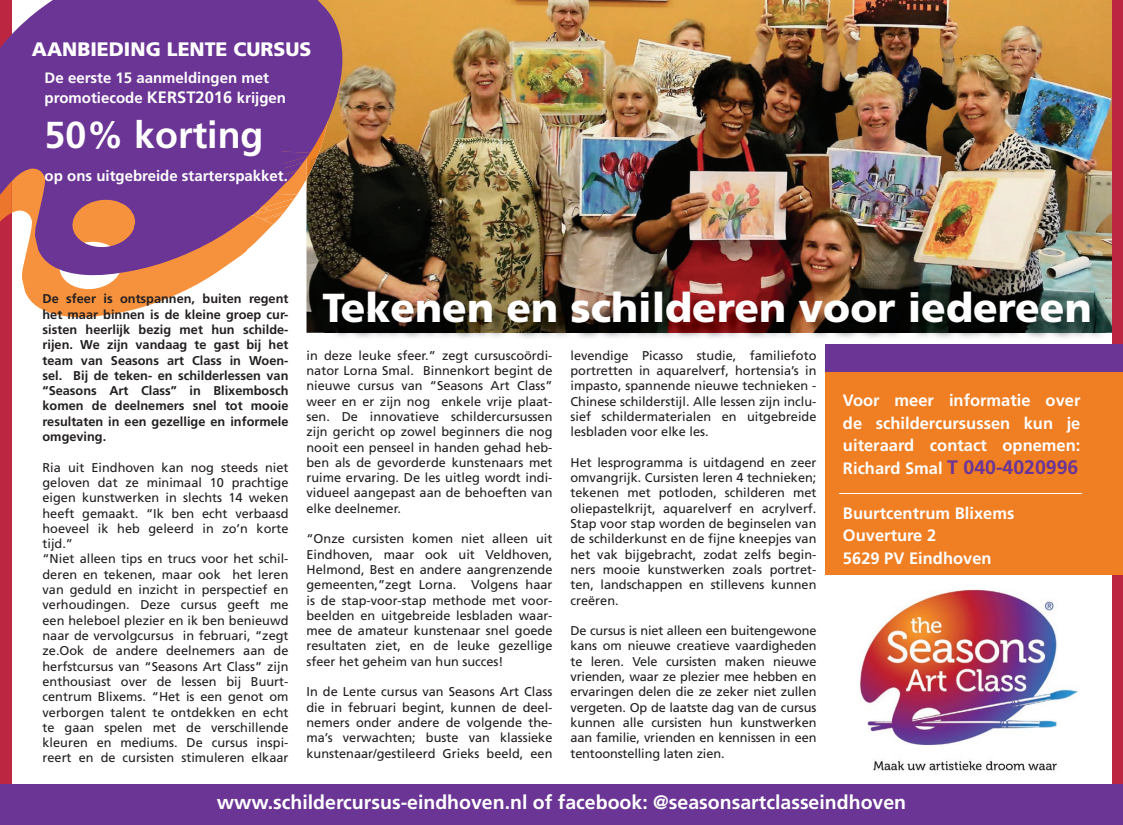
<style>
.page{position:relative;width:1123px;height:825px;background:#fff}
.page>*{position:absolute;margin:0;border:0;box-sizing:border-box;transform-origin:0 0}
.t1{font:900 40.5px "Frutiger";color:#fff}
.t2{font:700 37.5px "Frutiger";color:#fff}
.t3{font:700 19.5px "Frutiger";color:#fff}
.t4{font:700 19.5px "Frutiger";color:#6b3595}
.t5{font:900 19.5px "Frutiger";color:#fff}
.t6{font:700 16.5px/22.5px "Frutiger";color:#fff;text-align:justify}
.t7{font:700 15px/19.8px "Frutiger";color:#fff}
.t8{font:12.75px/15.3px "Frutiger";color:#231f20;text-align:justify}
.t9{font:700 12.75px/15.3px "Frutiger";color:#231f20;text-align:justify}
.s1{font-size:16.5px}
.s2{font-size:16.5px;color:#fff}
</style>
<div class="page">
<img style="left:306px;top:0;width:806px;height:333px">
<div style="left:0;top:0;width:12px;height:806px;background:#bd2640"></div>
<div style="left:1112px;top:0;width:11px;height:806px;background:#bd2640"></div>
<svg style="left:22px;top:276px;width:189px;height:41px;fill:#f6923e"></svg>
<div style="left:825px;top:344px;width:298px;height:231px;background:#f07e22"></div>
<img style="left:860px;top:589px;width:218px;height:182px">
<img style="left:324px;top:293px;width:782px;height:45px">
<div style="left:0;top:784px;width:1123px;height:41px;background:#6b3595"></div>
<svg style="left:0;top:0;width:343px;height:276px;background:#824b8b"></svg>
<svg style="left:212px;top:149px;width:98px;height:33px;background:#783d8b"></svg>
<svg style="left:182px;top:98px;width:36px;height:32px"></svg>
<div style="left:825px;top:344px;width:298px;height:28px;background:#6b3595"></div>
<hr style="left:839px;top:493px;width:242px;height:1px;background:#fff">
<h3 class="t5" style="left:32px;top:37px;width:281px">AANBIEDING LENTE CURSUS</h3>
<p class="t7" style="left:45px;top:68px;width:243px">De eerste 15 aanmeldingen met promotiecode <span class="s1">KERST2016</span> krijgen</p>
<h2 class="t2" style="left:45px;top:113px;width:220px">50% korting</h2>
<p class="t7" style="left:45px;top:165px;width:245px">op ons uitgebreide starterspakket.</p>
<p class="t9" style="left:43px;top:291px;width:247px">De sfeer is ontspannen, buiten regent het maar binnen is de kleine groep cur&shy;sisten heerlijk bezig met hun schilde&shy;rijen. We zijn vandaag te gast bij het team van Seasons art Class in Woen&shy;sel. Bij de teken- en schilderlessen van “Seasons Art Class” in Blixembosch komen de deelnemers snel tot mooie resultaten in een gezellige en informele omgeving.</p>
<p class="t8" style="left:43px;top:459px;width:247px;text-align:left">Ria uit Eindhoven kan nog steeds niet geloven dat ze minimaal 10 prachtige eigen kunstwerken in slechts 14 weken heeft gemaakt. “Ik ben echt verbaasd hoeveel ik heb geleerd in zo’n korte tijd.”<br>“Niet alleen tips en trucs voor het schil&shy;deren en tekenen, maar ook het leren van geduld en inzicht in perspectief en verhoudingen. Deze cursus geeft me een heleboel plezier en ik ben benieuwd naar de vervolgcursus in februari, “zegt ze.Ook de andere deelnemers aan de herfstcursus van “Seasons Art Class” zijn enthousiast over de lessen bij Buurt&shy;centrum Blixems. “Het is een genot om verborgen talent te ontdekken en echt te gaan spelen met de verschillende kleuren en mediums. De cursus inspi&shy;reert en de cursisten stimuleren elkaar</p>
<h1 class="t1" style="left:322px;top:284px;width:770px">Tekenen en schilderen voor iedereen</h1>
<p class="t8" style="left:306px;top:347px;width:247px">in deze leuke sfeer.” zegt cursuscoördi&shy;nator Lorna Smal. Binnenkort begint de nieuwe cursus van “Seasons Art Class” weer en er zijn nog enkele vrije plaat&shy;sen. De innovatieve schildercursussen zijn gericht op zowel beginners die nog nooit een penseel in handen gehad heb&shy;ben als de gevorderde kunstenaars met ruime ervaring. De les uitleg wordt indi&shy;vidueel aangepast aan de behoeften van elke deelnemer.</p>
<p class="t8" style="left:306px;top:531px;width:247px">“Onze cursisten komen niet alleen uit Eindhoven, maar ook uit Veldhoven, Helmond, Best en andere aangrenzende gemeenten,”zegt Lorna. Volgens haar is de stap-voor-stap methode met voor&shy;beelden en uitgebreide lesbladen waar&shy;mee de amateur kunstenaar snel goede resultaten ziet, en de leuke gezellige sfeer het geheim van hun succes!</p>
<p class="t8" style="left:306px;top:684px;width:247px">In de Lente cursus van Seasons Art Class die in februari begint, kunnen de deel&shy;nemers onder andere de volgende the&shy;ma’s verwachten; buste van klassieke kunstenaar/gestileerd Grieks beeld, een</p>
<p class="t8" style="left:570px;top:347px;width:247px">levendige Picasso studie, familiefoto portretten in aquarelverf, hortensia’s in impasto, spannende nieuwe technieken - Chinese schilderstijl. Alle lessen zijn inclu&shy;sief schildermaterialen en uitgebreide lesbladen voor elke les.</p>
<p class="t8" style="left:570px;top:455px;width:247px">Het lesprogramma is uitdagend en zeer omvangrijk. Cursisten leren 4 technieken; tekenen met potloden, schilderen met oliepastelkrijt, aquarelverf en acrylverf.<br>Stap voor stap worden de beginselen van de schilderkunst en de fijne kneepjes van het vak bijgebracht, zodat zelfs begin&shy;ners mooie kunstwerken zoals portret&shy;ten, landschappen en stillevens kunnen creëren.</p>
<p class="t8" style="left:570px;top:623px;width:247px">De cursus is niet alleen een buitengewone kans om nieuwe creatieve vaardigheden te leren. Vele cursisten maken nieuwe vrienden, waar ze plezier mee hebben en ervaringen delen die ze zeker niet zullen vergeten. Op de laatste dag van de cursus kunnen alle cursisten hun kunstwerken aan familie, vrienden en kennissen in een tentoonstelling laten zien.</p>
<p class="t6" style="left:843px;top:389px;width:239px">Voor meer informatie over de schildercursussen kun je uiteraard contact opnemen:</p>
<h3 class="t4" style="left:843px;top:455px;width:237px"><span class="s2">Richard Smal</span> T 040-4020996</h3>
<p class="t6" style="left:843px;top:502px;width:173px;text-align:left">Buurtcentrum Blixems<br>Ouverture 2<br>5629 PV Eindhoven</p>
<h3 class="t3" style="left:217px;top:791px;width:691px">www.schildercursus-eindhoven.nl of facebook: @seasonsartclasseindhoven</h3>
</div>
